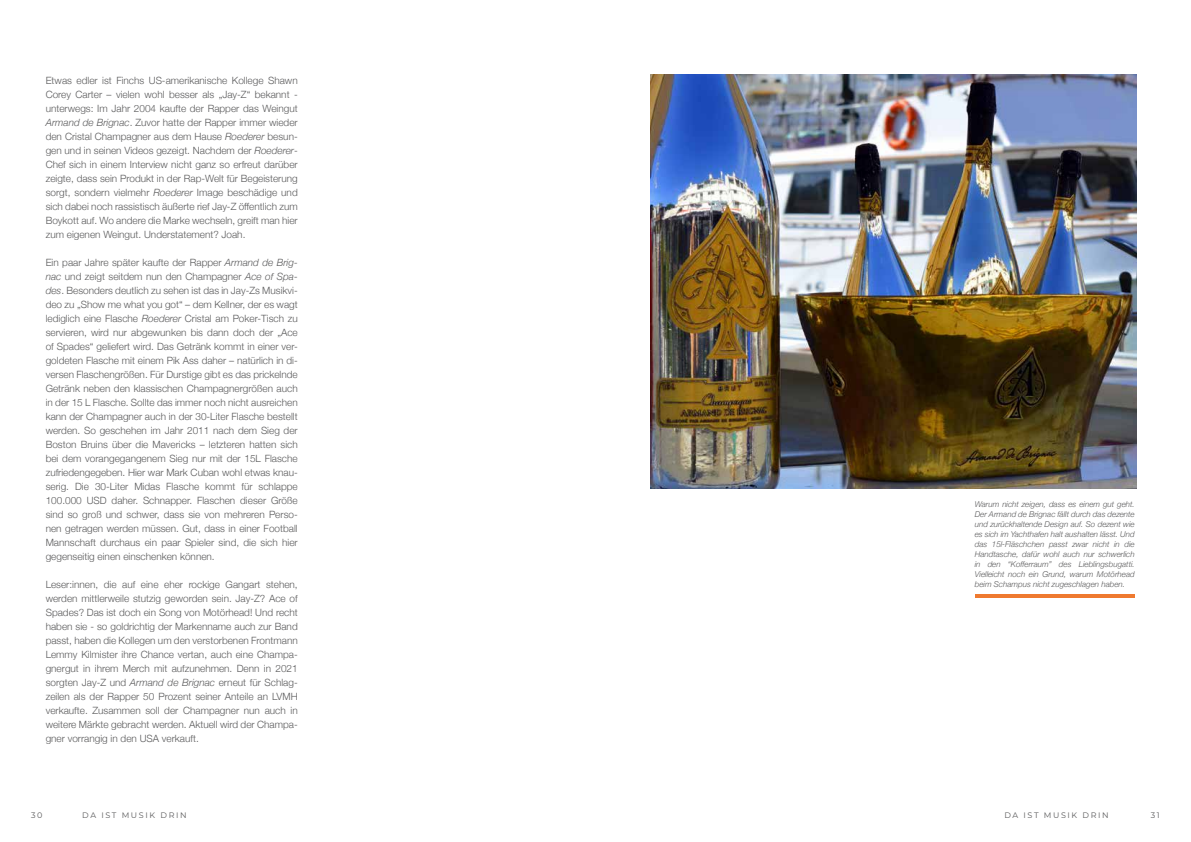
<style>
.page{position:relative;width:1191px;height:842px;background:#fff}
.page>*{position:absolute;margin:0;border:0;box-sizing:border-box;transform-origin:0 0}
.t1{font:300 10px/14px "Helvetica Neue";color:#5a5a5b;text-align:justify}
.t2{font:italic 300 8px/10px "Helvetica Neue";color:#5a5a5b;text-align:justify}
.t3{font:8px "Montserrat";letter-spacing:.2em;color:#5a5a5b}
.s1{font-style:italic}
</style>
<div class="page">
<img style="left:650px;top:75px;width:486px;height:414px">
<hr style="left:974px;top:595px;width:160px;height:3px;background:#ef7a30">
<p class="t1" style="left:46px;top:73px;width:253px">Etwas edler ist Finchs US-amerikanische Kollege Shawn Corey Carter – vielen wohl besser als „Jay-Z“ bekannt - unterwegs: Im Jahr 2004 kaufte der Rapper das Weingut <span class="s1">Armand de Brignac</span>. Zuvor hatte der Rapper immer wieder den Cristal Champagner aus dem Hause <span class="s1">Roederer</span> besun&shy;gen und in seinen Videos gezeigt. Nachdem der <span class="s1">Roederer</span>-Chef sich in einem Interview nicht ganz so erfreut darüber zeigte, dass sein Produkt in der Rap-Welt für Begeisterung sorgt, sondern vielmehr <span class="s1">Roederer</span> Image beschädige und sich dabei noch rassistisch äußerte rief Jay-Z öffentlich zum Boykott auf. Wo andere die Marke wechseln, greift man hier zum eigenen Weingut. Understatement? Joah.</p>
<p class="t1" style="left:46px;top:255px;width:253px">Ein paar Jahre später kaufte der Rapper <span class="s1">Armand de Brig&shy;nac</span> und zeigt seitdem nun den Champagner <span class="s1">Ace of Spa&shy;des</span>. Besonders deutlich zu sehen ist das in Jay-Zs Musikvi&shy;deo zu „Show me what you got“ – dem Kellner, der es wagt lediglich eine Flasche <span class="s1">Roederer</span> Cristal am Poker-Tisch zu servieren, wird nur abgewunken bis dann doch der „Ace of Spades“ geliefert wird. Das Getränk kommt in einer ver&shy;goldeten Flasche mit einem Pik Ass daher – natürlich in di&shy;versen Flaschengrößen. Für Durstige gibt es das prickelnde Getränk neben den klassischen Champagnergrößen auch in der 15 L Flasche. Sollte das immer noch nicht ausreichen kann der Champagner auch in der 30-Liter Flasche bestellt werden. So geschehen im Jahr 2011 nach dem Sieg der Boston Bruins über die Mavericks – letzteren hatten sich bei dem vorangegangenem Sieg nur mit der 15L Flasche zufriedengegeben. Hier war Mark Cuban wohl etwas knau&shy;serig. Die 30-Liter Midas Flasche kommt für schlappe 100.000 USD daher. Schnapper. Flaschen dieser Größe sind so groß und schwer, dass sie von mehreren Perso&shy;nen getragen werden müssen. Gut, dass in einer Football Mannschaft durchaus ein paar Spieler sind, die sich hier gegenseitig einen einschenken können.</p>
<p class="t1" style="left:46px;top:577px;width:253px">Leser:innen, die auf eine eher rockige Gangart stehen, werden mittlerweile stutzig geworden sein. Jay-Z? Ace of Spades? Das ist doch ein Song von Motörhead! Und recht haben sie - so goldrichtig der Markenname auch zur Band passt, haben die Kollegen um den verstorbenen Frontmann Lemmy Kilmister ihre Chance vertan, auch eine Champa&shy;gnergut in ihrem Merch mit aufzunehmen. Denn in 2021 sorgten Jay-Z und <span class="s1">Armand de Brignac</span> erneut für Schlag&shy;zeilen als der Rapper 50 Prozent seiner Anteile an LVMH verkaufte. Zusammen soll der Champagner nun auch in weitere Märkte gebracht werden. Aktuell wird der Champa&shy;gner vorrangig in den USA verkauft.</p>
<p class="t2" style="left:974px;top:498px;width:161px">Warum nicht zeigen, dass es einem gut geht.<br>Der Armand de Brignac fällt durch das dezente und zurückhaltende Design auf. So dezent wie es sich im Yachthafen halt aushalten lässt. Und das 15l-Fläschchen passt zwar nicht in die Handtasche, dafür wohl auch nur schwerlich in den “Kofferraum” des Lieblingsbugatti.<br>Vielleicht noch ein Grund, warum Motörhead beim Schampus nicht zugeschlagen haben.</p>
<p class="t3" style="left:31px;top:809px;width:13px">30</p>
<p class="t3" style="left:82px;top:809px;width:106px">DA IST MUSIK DRIN</p>
<p class="t3" style="left:1004px;top:809px;width:106px">DA IST MUSIK DRIN</p>
<p class="t3" style="left:1150px;top:809px;width:10px">31</p>
</div>
